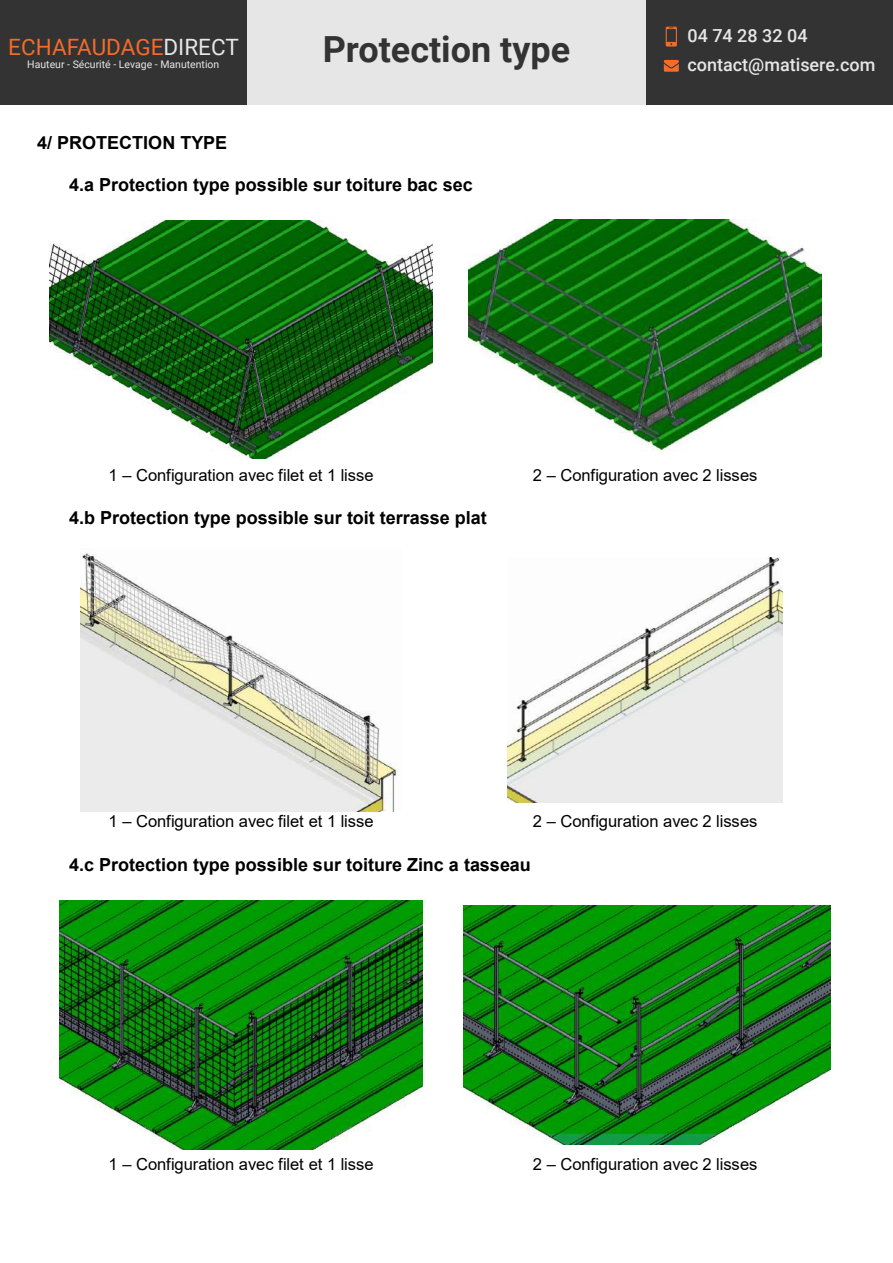
<style>
.page{position:relative;width:893px;height:1263px;background:#fff}
.page>*{position:absolute;margin:0;border:0;box-sizing:border-box;transform-origin:0 0}
.t1{font:700 36px "Roboto";color:#333}
.t2{font:22.5px "Roboto";color:#f56b2a}
.t3{font:700 18px "Arial";color:#000}
.t4{font:500 18px/29.2px "Roboto";color:#e6e6e6}
.t5{font:16.5px "Arial";color:#000}
.t6{font:10.5px "Roboto";color:#e6e6e6}
.s1{color:#e6e6e6}
</style>
<div class="page">
<img style="left:50px;top:220px;width:382px;height:239px">
<img style="left:469px;top:220px;width:352px;height:231px">
<img style="left:81px;top:553px;width:317px;height:258px">
<img style="left:507px;top:558px;width:276px;height:244px">
<img style="left:60px;top:901px;width:362px;height:248px">
<img style="left:464px;top:905px;width:366px;height:240px">
<div style="left:247px;top:0;width:399px;height:104px;background:#e6e6e6"></div>
<div style="left:0;top:0;width:247px;height:104px;background:#333"></div>
<div style="left:646px;top:0;width:247px;height:104px;background:#333"></div>
<svg style="left:666px;top:27px;width:11px;height:20px"></svg>
<svg style="left:664px;top:60px;width:15px;height:12px"></svg>
<h2 class="t2" style="left:8px;top:31px;width:232px">ECHAFAUDAGE<span class="s1">DIRECT</span></h2>
<p class="t6" style="left:27px;top:57px;width:194px">Hauteur - Sécurité - Levage - Manutention</p>
<h1 class="t1" style="left:323px;top:24px;width:249px">Protection type</h1>
<p class="t3" style="left:37px;top:130px;width:191px">4/ PROTECTION TYPE</p>
<p class="t3" style="left:69px;top:172px;width:405px">4.a Protection type possible sur toiture bac sec</p>
<p class="t4" style="left:687px;top:20px;width:190px">04 74 28 32 04 contact@matisere.com</p>
<p class="t5" style="left:108px;top:464px;width:267px">1 – Configuration avec filet et 1 lisse</p>
<p class="t5" style="left:533px;top:464px;width:226px">2 – Configuration avec 2 lisses</p>
<p class="t3" style="left:69px;top:505px;width:419px">4.b Protection type possible sur toit terrasse plat</p>
<p class="t5" style="left:108px;top:809px;width:267px">1 – Configuration avec filet et 1 lisse</p>
<p class="t5" style="left:533px;top:809px;width:226px">2 – Configuration avec 2 lisses</p>
<p class="t3" style="left:69px;top:852px;width:463px">4.c Protection type possible sur toiture Zinc a tasseau</p>
<p class="t5" style="left:108px;top:1153px;width:267px">1 – Configuration avec filet et 1 lisse</p>
<p class="t5" style="left:533px;top:1153px;width:226px">2 – Configuration avec 2 lisses</p>
</div>
